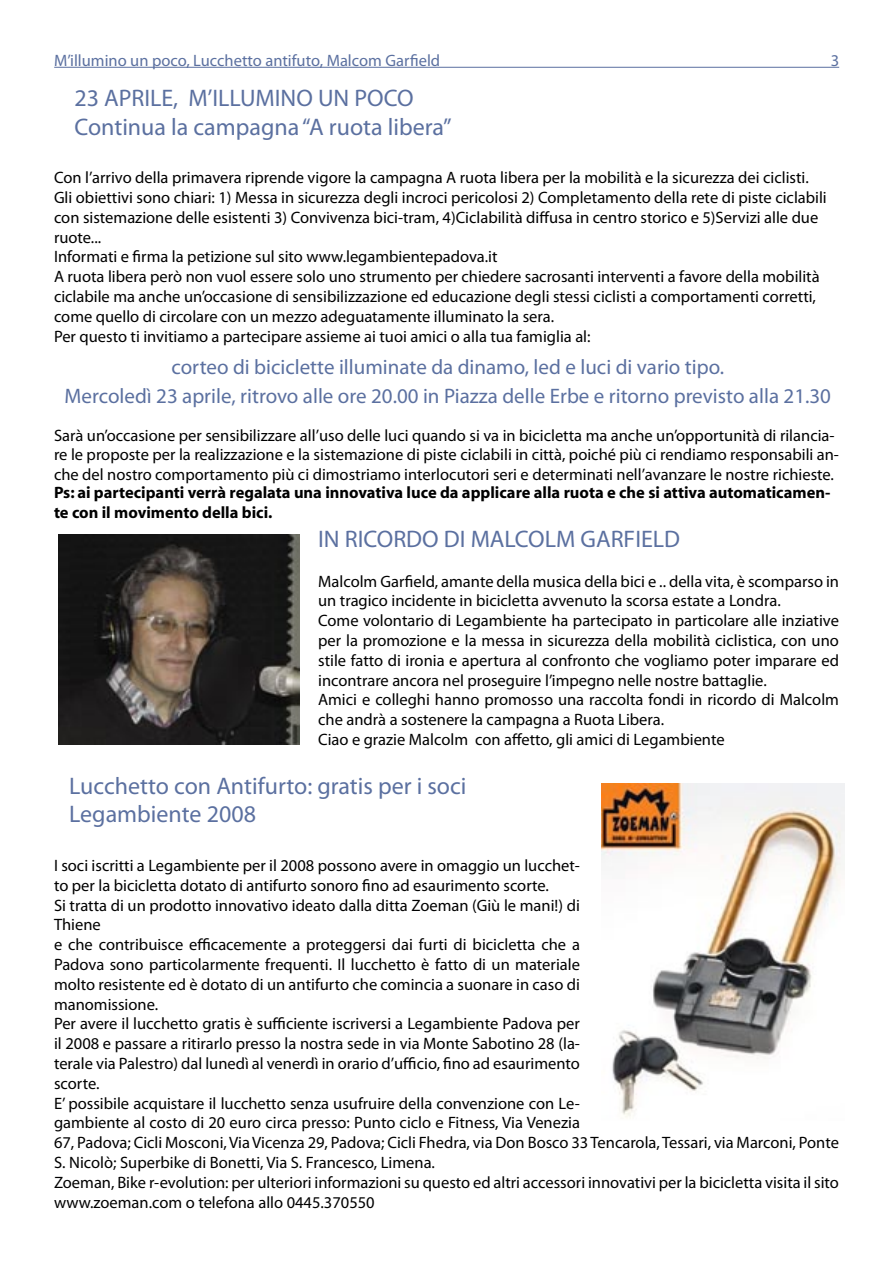
<style>
.page{position:relative;width:893px;height:1263px;background:#fff}
.page>*{position:absolute;margin:0;border:0;box-sizing:border-box;transform-origin:0 0}
.t1{font:700 24px "Humanist 521 BT";color:#5b70a0}
.t2{font:700 21px "Humanist 521 BT";color:#5b70a0}
.t3{font:16.5px/19.8px "Humanist 521 BT";color:#000}
.t4{font:700 16.5px/19.8px "Myriad";color:#000}
.t5{font:16.5px "Humanist 521 BT";color:#5b70a0}
</style>
<div class="page">
<hr style="left:54px;top:67px;width:785px;height:1px;background:#5b70a0">
<img style="left:601px;top:783px;width:244px;height:335px">
<img style="left:58px;top:534px;width:241px;height:210px">
<p class="t5" style="left:54px;top:51px;width:387px">M’illumino un poco, Lucchetto antifuto, Malcom Garfield</p>
<p class="t5" style="left:831px;top:51px;width:10px">3</p>
<p class="t1" style="left:74px;top:83px;width:341px">23 APRILE, M’ILLUMINO UN POCO</p>
<p class="t1" style="left:74px;top:112px;width:379px">Continua la campagna “A ruota libera”</p>
<p class="t3" style="left:54px;top:168px;width:774px">Con l’arrivo della primavera riprende vigore la campagna A ruota libera per la mobilità e la sicurezza dei ciclisti.<br>Gli obiettivi sono chiari: 1) Messa in sicurezza degli incroci pericolosi 2) Completamento della rete di piste ciclabili con sistemazione delle esistenti 3) Convivenza bici-tram, 4)Ciclabilità diffusa in centro storico e 5)Servizi alle due ruote...</p>
<p class="t3" style="left:54px;top:247px;width:445px">Informati e firma la petizione sul sito www.legambientepadova.it</p>
<p class="t3" style="left:54px;top:267px;width:767px">A ruota libera però non vuol essere solo uno strumento per chiedere sacrosanti interventi a favore della mobilità ciclabile ma anche un’occasione di sensibilizzazione ed educazione degli stessi ciclisti a comportamenti corretti, come quello di circolare con un mezzo adeguatamente illuminato la sera.</p>
<p class="t3" style="left:54px;top:326px;width:538px">Per questo ti invitiamo a partecipare assieme ai tuoi amici o alla tua famiglia al:</p>
<p class="t2" style="left:171px;top:354px;width:554px">corteo di biciclette illuminate da dinamo, led e luci di vario tipo.</p>
<p class="t2" style="left:65px;top:383px;width:768px">Mercoledì 23 aprile, ritrovo alle ore 20.00 in Piazza delle Erbe e ritorno previsto alla 21.30</p>
<p class="t3" style="left:54px;top:425px;width:786px">Sarà un’occasione per sensibilizzare all’uso delle luci quando si va in bicicletta ma anche un’opportunità di rilancia&shy;re le proposte per la realizzazione e la sistemazione di piste ciclabili in città, poiché più ci rendiamo responsabili an&shy;che del nostro comportamento più ci dimostriamo interlocutori seri e determinati nell’avanzare le nostre richieste.</p>
<p class="t4" style="left:54px;top:483px;width:778px">Ps: ai partecipanti verrà regalata una innovativa luce da applicare alla ruota e che si attiva automaticamen&shy;te con il movimento della bici.</p>
<p class="t1" style="left:318px;top:524px;width:363px">IN RICORDO DI MALCOLM GARFIELD</p>
<p class="t3" style="left:318px;top:571px;width:522px">Malcolm Garfield, amante della musica della bici e .. della vita, è scomparso in un tragico incidente in bicicletta avvenuto la scorsa estate a Londra.</p>
<p class="t3" style="left:318px;top:610px;width:522px;text-align:justify">Come volontario di Legambiente ha partecipato in particolare alle inziative per la promozione e la messa in sicurezza della mobilità ciclistica, con uno stile fatto di ironia e apertura al confronto che vogliamo poter imparare ed incontrare ancora nel proseguire l’impegno nelle nostre battaglie.</p>
<p class="t3" style="left:318px;top:690px;width:522px">Amici e colleghi hanno promosso una raccolta fondi in ricordo di Malcolm che andrà a sostenere la campagna a Ruota Libera.</p>
<p class="t3" style="left:318px;top:729px;width:408px">Ciao e grazie Malcolm con affetto, gli amici di Legambiente</p>
<p class="t1" style="left:69px;top:771px;width:399px">Lucchetto con Antifurto: gratis per i soci</p>
<p class="t1" style="left:69px;top:799px;width:188px">Legambiente 2008</p>
<p class="t3" style="left:54px;top:855px;width:527px">I soci iscritti a Legambiente per il 2008 possono avere in omaggio un lucchet&shy;to per la bicicletta dotato di antifurto sonoro fino ad esaurimento scorte.</p>
<p class="t3" style="left:54px;top:895px;width:527px">Si tratta di un prodotto innovativo ideato dalla ditta Zoeman (Giù le mani!) di<br>Thiene</p>
<p class="t3" style="left:54px;top:934px;width:527px;text-align:justify">e che contribuisce efficacemente a proteggersi dai furti di bicicletta che a Padova sono particolarmente frequenti. Il lucchetto è fatto di un materiale molto resistente ed è dotato di un antifurto che comincia a suonare in caso di manomissione.</p>
<p class="t3" style="left:54px;top:1014px;width:527px;text-align:justify">Per avere il lucchetto gratis è sufficiente iscriversi a Legambiente Padova per il 2008 e passare a ritirarlo presso la nostra sede in via Monte Sabotino 28 (la&shy;terale via Palestro) dal lunedì al venerdì in orario d’ufficio, fino ad esaurimento scorte.</p>
<p class="t3" style="left:54px;top:1093px;width:786px">E’ possibile acquistare il lucchetto senza usufruire della convenzione con Le-<br>gambiente al costo di 20 euro circa presso: Punto ciclo e Fitness, Via Venezia<br>67, Padova; Cicli Mosconi, Via Vicenza 29, Padova; Cicli Fhedra, via Don Bosco 33 Tencarola, Tessari, via Marconi, Ponte S. Nicolò; Superbike di Bonetti, Via S. Francesco, Limena.</p>
<p class="t3" style="left:54px;top:1172px;width:786px">Zoeman, Bike r-evolution: per ulteriori informazioni su questo ed altri accessori innovativi per la bicicletta visita il sito www.zoeman.com o telefona allo 0445.370550</p>
</div>
